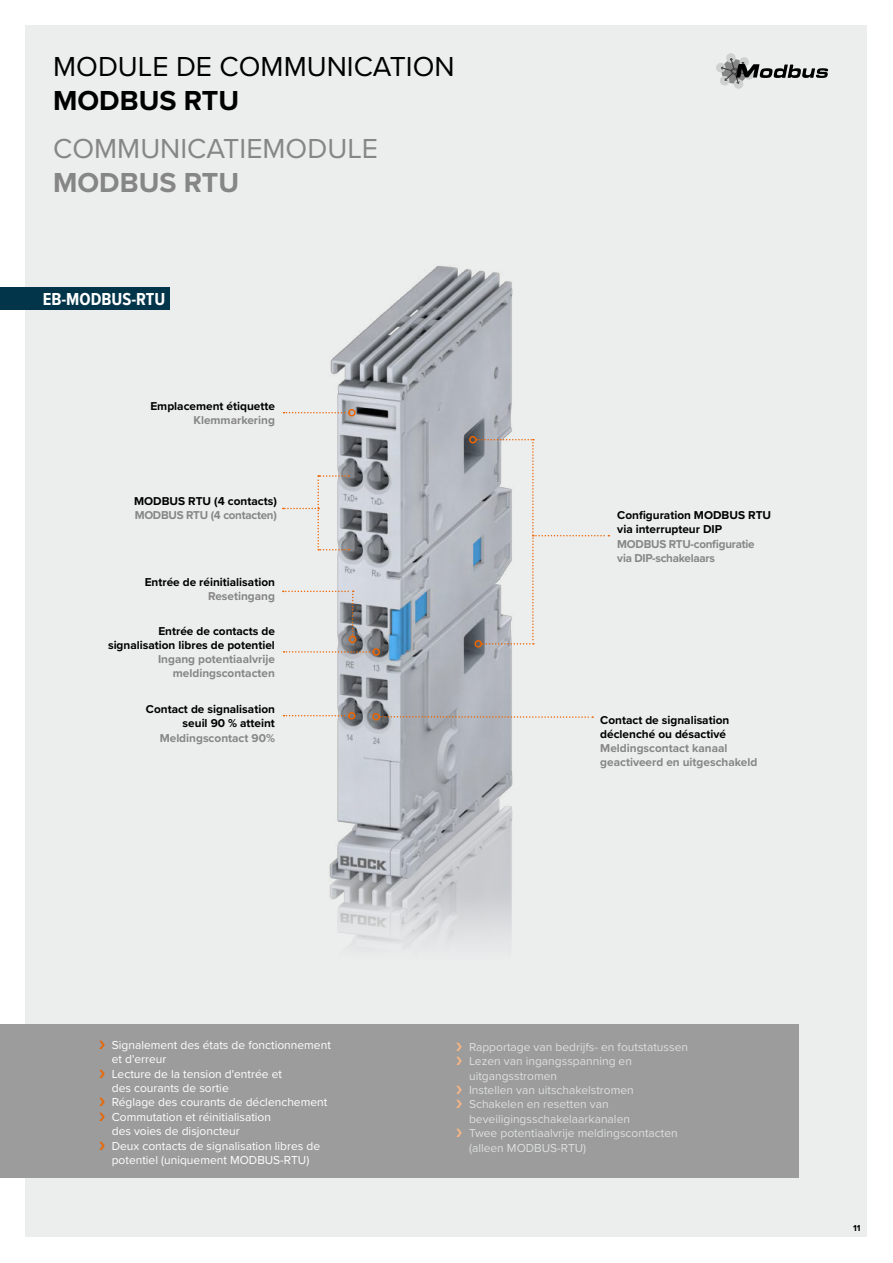
<style>
.page{position:relative;width:893px;height:1263px;background:#fff}
.page>*{position:absolute;margin:0;border:0;box-sizing:border-box;transform-origin:0 0}
.t1{font:28.5px "Proxima Nova";color:#000}
.t2{font:28.5px "Proxima Nova";color:#868686}
.t3{font:700 28.5px "Proxima Nova";color:#000}
.t4{font:700 28.5px "Proxima Nova";color:#868686}
.t5{font:700 18px "Proxima Nova Cond";color:#fff}
.t6{font:12px/14.4px "Proxima Nova";color:#fff}
.t7{font:12px/14.4px "Proxima Nova";color:#dddede}
.t8{font:700 11.85px/14.2px "Proxima Nova";color:#000}
.t9{font:700 11.85px/14.2px "Proxima Nova";color:#868686}
.t10{font:700 11.85px/14.2px "Proxima Nova";letter-spacing:-.02em;color:#868686}
.t11{font:700 9px "Proxima Nova";color:#000}
</style>
<div class="page">
<div style="left:26px;top:26px;width:841px;height:1211px;background:#eceded"></div>
<img style="left:214px;top:266px;width:356px;height:912px">
<div style="left:0;top:287px;width:170px;height:23px;background:#03354a"></div>
<svg style="left:380px;top:716px;width:213px;height:2px"></svg>
<div style="left:372px;top:713px;width:8px;height:7px;border:2px solid #ec6500;border-radius:50%"></div>
<div style="left:469px;top:436px;width:8px;height:7px;border:2px solid #ec6500;border-radius:50%"></div>
<div style="left:475px;top:640px;width:7px;height:7px;border:2px solid #ec6500;border-radius:50%"></div>
<svg style="left:476px;top:439px;width:133px;height:205px"></svg>
<div style="left:734px;top:79px;width:9px;height:10px;background:#cfd0d0;border-radius:50%"></div>
<div style="left:720px;top:76px;width:9px;height:9px;background:#cfd0d0;border-radius:50%"></div>
<div style="left:716px;top:63px;width:9px;height:9px;background:#cfd0d0;border-radius:50%"></div>
<div style="left:726px;top:53px;width:10px;height:10px;background:#cfd0d0;border-radius:50%"></div>
<div style="left:739px;top:57px;width:10px;height:10px;background:#d8d9d9;border-radius:50%"></div>
<svg style="left:721px;top:58px;width:107px;height:26px"></svg>
<svg style="left:284px;top:412px;width:64px;height:1px"></svg>
<div style="left:348px;top:409px;width:8px;height:7px;border:2px solid #ec6500;border-radius:50%"></div>
<svg style="left:283px;top:475px;width:66px;height:75px"></svg>
<svg style="left:284px;top:715px;width:64px;height:1px"></svg>
<div style="left:348px;top:712px;width:8px;height:7px;border:2px solid #ec6500;border-radius:50%"></div>
<svg style="left:284px;top:651px;width:88px;height:2px"></svg>
<div style="left:372px;top:648px;width:8px;height:8px;border:2px solid #ec6500;border-radius:50%"></div>
<div style="left:0;top:1024px;width:799px;height:153px;background:#9c9c9c"></div>
<svg style="left:283px;top:591px;width:71px;height:46px"></svg>
<div style="left:349px;top:636px;width:7px;height:7px;border:2px solid #ec6500;border-radius:50%"></div>
<h1 class="t1" style="left:53px;top:51px;width:403px">MODULE DE COMMUNICATION</h1>
<h1 class="t3" style="left:53px;top:85px;width:188px">MODBUS RTU</h1>
<h1 class="t2" style="left:53px;top:133px;width:326px">COMMUNICATIEMODULE</h1>
<h1 class="t4" style="left:53px;top:167px;width:188px">MODBUS RTU</h1>
<h2 class="t5" style="left:43px;top:290px;width:124px">EB-MODBUS-RTU</h2>
<p class="t8" style="left:150px;top:399px;width:126px">Emplacement étiquette</p>
<p class="t9" style="left:193px;top:413px;width:83px">Klemmarkering</p>
<p class="t8" style="left:134px;top:494px;width:144px">MODBUS RTU (4 contacts)</p>
<p class="t10" style="left:135px;top:508px;width:144px">MODBUS RTU (4 contacten)</p>
<p class="t8" style="left:145px;top:574px;width:132px">Entrée de réinitialisation</p>
<p class="t9" style="left:208px;top:589px;width:68px">Resetingang</p>
<p class="t8" style="left:108px;top:623px;width:168px;text-align:right">Entrée de contacts de signalisation libres de potentiel</p>
<p class="t9" style="left:158px;top:652px;width:118px;text-align:right">Ingang potentiaalvrije meldingscontacten</p>
<p class="t8" style="left:146px;top:702px;width:131px;text-align:right">Contact de signalisation seuil 90 % atteint</p>
<p class="t9" style="left:160px;top:730px;width:117px">Meldingscontact 90%</p>
<p class="t8" style="left:617px;top:508px;width:155px">Configuration MODBUS RTU via interrupteur DIP</p>
<p class="t10" style="left:617px;top:536px;width:139px">MODBUS RTU-configuratie via DIP-schakelaars</p>
<p class="t8" style="left:600px;top:712px;width:131px">Contact de signalisation déclenché ou désactivé</p>
<p class="t9" style="left:600px;top:741px;width:159px">Meldingscontact kanaal geactiveerd en uitgeschakeld</p>
<p class="t6" style="left:112px;top:1037px;width:221px">Signalement des états de fonctionnement et d'erreur<br>Lecture de la tension d'entrée et<br>des courants de sortie<br>Réglage des courants de déclenchement<br>Commutation et réinitialisation<br>des voies de disjoncteur<br>Deux contacts de signalisation libres de potentiel (uniquement MODBUS-RTU)</p>
<p class="t7" style="left:469px;top:1040px;width:221px">Rapportage van bedrijfs- en foutstatussen<br>Lezen van ingangsspanning en uitgangsstromen<br>Instellen van uitschakelstromen<br>Schakelen en resetten van beveiligingsschakelaarkanalen<br>Twee potentiaalvrije meldingscontacten (alleen MODBUS-RTU)</p>
<p class="t11" style="left:853px;top:1223px;width:9px">11</p>
</div>
